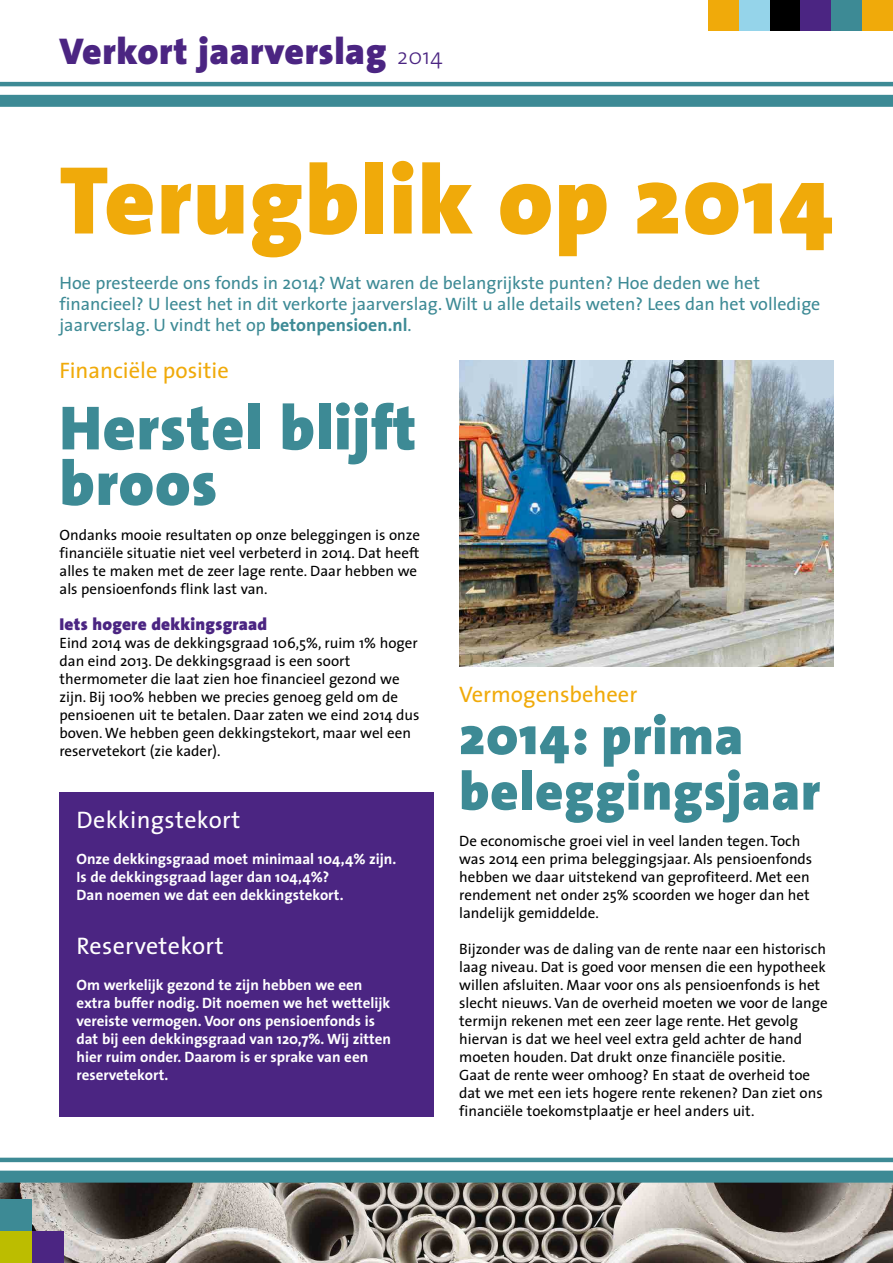
<style>
.page{position:relative;width:893px;height:1263px;background:#fff}
.page>*{position:absolute;margin:0;border:0;box-sizing:border-box;transform-origin:0 0}
.t1{font:900 97.5px "The Sans";letter-spacing:.015em;color:#f0aa0a}
.t2{font:900 63px/55.5px "The Sans";letter-spacing:.015em;color:#3d8a95}
.t3{font:900 54px/55.5px "The Sans";letter-spacing:.015em;color:#3d8a95}
.t4{font:900 37.5px "The Sans";letter-spacing:.015em;color:#4b2582}
.t5{font:24px "The Sans";letter-spacing:.015em;color:#fff}
.t6{font:22.5px "The Sans";color:#f0aa0a}
.t7{font:18px/21px "The Sans";color:#3d8a95}
.t8{font:900 17.25px "The Sans";letter-spacing:.015em;color:#4b2582}
.t9{font:15px/18px "The Sans";color:#000}
.t10{font:700 15px/18px "The Sans";color:#fff}
.s1{font-weight:300;font-size:22.5px}
.s2{font-weight:700}
</style>
<div class="page">
<img style="left:0;top:1182px;width:893px;height:81px">
<div style="left:60px;top:792px;width:374px;height:324px;background:#4b2582"></div>
<div style="left:708px;top:0;width:31px;height:31px;background:#f0aa0a"></div>
<div style="left:770px;top:0;width:30px;height:31px;background:#000"></div>
<div style="left:831px;top:0;width:31px;height:31px;background:#3d8a95"></div>
<div style="left:739px;top:0;width:31px;height:31px;background:#95d4ea"></div>
<div style="left:800px;top:0;width:31px;height:31px;background:#4b2582"></div>
<div style="left:862px;top:0;width:31px;height:31px;background:#f0aa0a"></div>
<div style="left:0;top:95px;width:893px;height:12px;background:#3d8a95"></div>
<hr style="left:0;top:82px;width:893px;height:4px;background:#3d8a95">
<hr style="left:892px;top:1231px;width:1px;height:32px;background:#f0aa0a">
<hr style="left:892px;top:1199px;width:1px;height:32px;background:#4b2582">
<div style="left:0;top:1231px;width:32px;height:32px;background:#bcbd00"></div>
<div style="left:0;top:1199px;width:32px;height:32px;background:#3d8a95"></div>
<div style="left:32px;top:1231px;width:32px;height:32px;background:#4b2582"></div>
<div style="left:0;top:1170px;width:893px;height:12px;background:#3d8a95"></div>
<hr style="left:0;top:1158px;width:893px;height:4px;background:#3d8a95">
<img style="left:459px;top:360px;width:374px;height:306px">
<h3 class="t4" style="left:60px;top:20px;width:385px">Verkort jaarverslag <span class="s1">2014</span></h3>
<h1 class="t1" style="left:60px;top:118px;width:775px">Terugblik op 2014</h1>
<p class="t7" style="left:60px;top:272px;width:762px">Hoe presteerde ons fonds in 2014? Wat waren de belangrijkste punten? Hoe deden we het financieel? U leest het in dit verkorte jaarverslag. Wilt u alle details weten? Lees dan het volledige jaarverslag. U vindt het op <span class="s2">betonpensioen.nl</span>.</p>
<h3 class="t6" style="left:60px;top:351px;width:171px">Financiële positie</h3>
<h2 class="t2" style="left:60px;top:399px;width:358px">Herstel blijft broos</h2>
<p class="t9" style="left:60px;top:525px;width:362px">Ondanks mooie resultaten op onze beleggingen is onze financiële situatie niet veel verbeterd in 2014. Dat heeft alles te maken met de zeer lage rente. Daar hebben we als pensioenfonds flink last van.</p>
<p class="t8" style="left:60px;top:610px;width:209px">Iets hogere dekkingsgraad</p>
<p class="t9" style="left:60px;top:633px;width:361px">Eind 2014 was de dekkingsgraad 106,5%, ruim 1% hoger dan eind 2013. De dekkingsgraad is een soort thermometer die laat zien hoe financieel gezond we zijn. Bij 100% hebben we precies genoeg geld om de pensioenen uit te betalen. Daar zaten we eind 2014 dus boven. We hebben geen dekkingstekort, maar wel een reservetekort (zie kader).</p>
<h3 class="t5" style="left:77px;top:800px;width:165px">Dekkingstekort</h3>
<p class="t10" style="left:77px;top:850px;width:321px">Onze dekkingsgraad moet minimaal 104,4% zijn.<br>Is de dekkingsgraad lager dan 104,4%?<br>Dan noemen we dat een dekkingstekort.</p>
<h3 class="t5" style="left:77px;top:926px;width:149px">Reservetekort</h3>
<p class="t10" style="left:77px;top:976px;width:316px">Om werkelijk gezond te zijn hebben we een extra buffer nodig. Dit noemen we het wettelijk vereiste vermogen. Voor ons pensioenfonds is dat bij een dekkingsgraad van 120,7%. Wij zitten hier ruim onder. Daarom is er sprake van een reservetekort.</p>
<h3 class="t6" style="left:459px;top:676px;width:180px">Vermogensbeheer</h3>
<h3 class="t3" style="left:459px;top:707px;width:362px">2014: prima beleggingsjaar</h3>
<p class="t9" style="left:459px;top:831px;width:355px">De economische groei viel in veel landen tegen. Toch was 2014 een prima beleggingsjaar. Als pensioenfonds hebben we daar uitstekend van geprofiteerd. Met een rendement net onder 25% scoorden we hoger dan het landelijk gemiddelde.</p>
<p class="t9" style="left:459px;top:939px;width:370px">Bijzonder was de daling van de rente naar een historisch laag niveau. Dat is goed voor mensen die een hypotheek willen afsluiten. Maar voor ons als pensioenfonds is het slecht nieuws. Van de overheid moeten we voor de lange termijn rekenen met een zeer lage rente. Het gevolg hiervan is dat we heel veel extra geld achter de hand moeten houden. Dat drukt onze financiële positie.<br>Gaat de rente weer omhoog? En staat de overheid toe dat we met een iets hogere rente rekenen? Dan ziet ons financiële toekomstplaatje er heel anders uit.</p>
</div>
